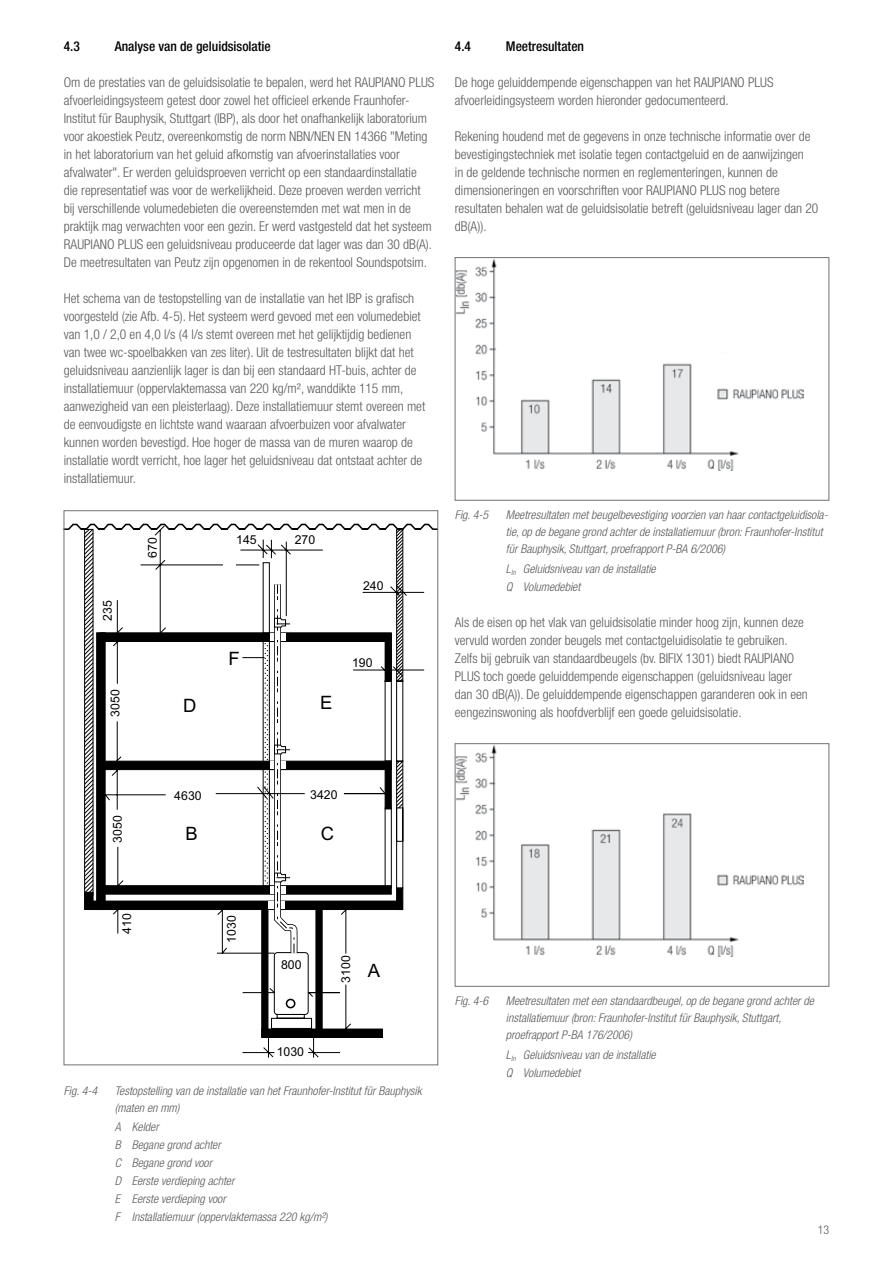
<style>
.page{position:relative;width:893px;height:1263px;background:#fff}
.page>*{position:absolute;margin:0;border:0;box-sizing:border-box;transform-origin:0 0}
.t1{font:18.45px "Arial";color:#000}
.t2{font:300 condensed 13.5px/18px "Helvetica Neue LT Std";color:#58595b}
.t3{font:500 condensed 13.5px "Helvetica Neue LT Std";color:#000}
.t4{font:12.3px "Arial";color:#000}
.t5{font:italic 300 condensed 12px/18px "Helvetica Neue LT Std";color:#58595b}
.t6{font:300 condensed 12px "Helvetica Neue LT Std";color:#58595b}
</style>
<div class="page">
<svg style="left:66px;top:524px;width:370px;height:387px"></svg>
<svg style="left:84px;top:528px;width:6px;height:7px"></svg>
<svg style="left:100px;top:525px;width:324px;height:533px"></svg>
<img style="left:457px;top:259px;width:347px;height:211px">
<div style="left:455px;top:257px;width:374px;height:243px;border:1px solid #717275"></div>
<img style="left:457px;top:745px;width:347px;height:211px">
<div style="left:455px;top:743px;width:374px;height:243px;border:1px solid #717275"></div>
<p class="t3" style="left:64px;top:38px;width:18px">4.3</p>
<p class="t3" style="left:115px;top:38px;width:158px">Analyse van de geluidsisolatie</p>
<p class="t2" style="left:64px;top:73px;width:372px">Om de prestaties van de geluidsisolatie te bepalen, werd het RAUPIANO PLUS afvoerleidingsysteem getest door zowel het officieel erkende Fraunhofer-Institut für Bauphysik, Stuttgart (IBP), als door het onafhankelijk laboratorium voor akoestiek Peutz, overeenkomstig de norm NBN/NEN EN 14366 "Meting in het laboratorium van het geluid afkomstig van afvoerinstallaties voor afvalwater". Er werden geluidsproeven verricht op een standaardinstallatie die representatief was voor de werkelijkheid. Deze proeven werden verricht bij verschillende volumedebieten die overeenstemden met wat men in de praktijk mag verwachten voor een gezin. Er werd vastgesteld dat het systeem RAUPIANO PLUS een geluidsniveau produceerde dat lager was dan 30 dB(A).<br>De meetresultaten van Peutz zijn opgenomen in de rekentool Soundspotsim.</p>
<p class="t2" style="left:64px;top:289px;width:363px">Het schema van de testopstelling van de installatie van het IBP is grafisch voorgesteld (zie Afb. 4-5). Het systeem werd gevoed met een volumedebiet van 1,0 / 2,0 en 4,0 l/s (4 l/s stemt overeen met het gelijktijdig bedienen van twee wc-spoelbakken van zes liter). Uit de testresultaten blijkt dat het geluidsniveau aanzienlijk lager is dan bij een standaard HT-buis, achter de installatiemuur (oppervlaktemassa van 220 kg/m², wanddikte 115 mm, aanwezigheid van een pleisterlaag). Deze installatiemuur stemt overeen met de eenvoudigste en lichtste wand waaraan afvoerbuizen voor afvalwater kunnen worden bevestigd. Hoe hoger de massa van de muren waarop de installatie wordt verricht, hoe lager het geluidsniveau dat ontstaat achter de installatiemuur.</p>
<p class="t4" style="left:99px;top:621px;width:22px;rotate:-90deg">235</p>
<p class="t4" style="left:107px;top:717px;width:29px;rotate:-90deg">3050</p>
<p class="t4" style="left:144px;top:558px;width:22px;rotate:-90deg">670</p>
<p class="t4" style="left:236px;top:532px;width:22px">145</p>
<h1 class="t1" style="left:183px;top:694px;width:15px">D</h1>
<h1 class="t1" style="left:229px;top:646px;width:13px">F</h1>
<p class="t4" style="left:295px;top:531px;width:22px">270</p>
<p class="t4" style="left:363px;top:578px;width:22px">240</p>
<h1 class="t1" style="left:320px;top:691px;width:14px">E</h1>
<p class="t4" style="left:352px;top:655px;width:22px">190</p>
<p class="t3" style="left:455px;top:38px;width:18px">4.4</p>
<p class="t3" style="left:506px;top:38px;width:80px">Meetresultaten</p>
<p class="t2" style="left:455px;top:73px;width:320px">De hoge geluiddempende eigenschappen van het RAUPIANO PLUS afvoerleidingsysteem worden hieronder gedocumenteerd.</p>
<p class="t2" style="left:455px;top:127px;width:365px">Rekening houdend met de gegevens in onze technische informatie over de bevestigingstechniek met isolatie tegen contactgeluid en de aanwijzingen<br>in de geldende technische normen en reglementeringen, kunnen de dimensioneringen en voorschriften voor RAUPIANO PLUS nog betere resultaten behalen wat de geluidsisolatie betreft (geluidsniveau lager dan 20 dB(A)).</p>
<p class="t5" style="left:455px;top:506px;width:35px">Fig. 4-5</p>
<p class="t5" style="left:506px;top:507px;width:323px;line-height:16.8px">Meetresultaten met beugelbevestiging voorzien van haar contactgeluidisola&shy;tie, op de begane grond achter de installatiemuur (bron: Fraunhofer-Institut für Bauphysik, Stuttgart, proefrapport P-BA 6/2006)</p>
<p class="t5" style="left:506px;top:560px;width:151px">L<sub>In</sub> Geluidsniveau van de installatie<br>Q Volumedebiet</p>
<p class="t2" style="left:455px;top:613px;width:354px">Als de eisen op het vlak van geluidsisolatie minder hoog zijn, kunnen deze vervuld worden zonder beugels met contactgeluidisolatie te gebruiken.<br>Zelfs bij gebruik van standaardbeugels (bv. BIFIX 1301) biedt RAUPIANO PLUS toch goede geluiddempende eigenschappen (geluidsniveau lager dan 30 dB(A)). De geluiddempende eigenschappen garanderen ook in een eengezinswoning als hoofdverblijf een goede geluidsisolatie.</p>
<p class="t4" style="left:109px;top:842px;width:29px;rotate:-90deg">3050</p>
<p class="t4" style="left:174px;top:787px;width:29px">4630</p>
<p class="t4" style="left:310px;top:787px;width:29px">3420</p>
<h1 class="t1" style="left:186px;top:821px;width:14px">B</h1>
<h1 class="t1" style="left:321px;top:821px;width:15px">C</h1>
<p class="t4" style="left:119px;top:934px;width:22px;rotate:-90deg">410</p>
<p class="t4" style="left:223px;top:943px;width:29px;rotate:-90deg">1030</p>
<p class="t4" style="left:281px;top:956px;width:22px">800</p>
<p class="t4" style="left:338px;top:983px;width:29px;rotate:-90deg">3100</p>
<h1 class="t1" style="left:368px;top:958px;width:14px">A</h1>
<p class="t4" style="left:277px;top:1044px;width:29px">1030</p>
<p class="t5" style="left:64px;top:1082px;width:35px">Fig. 4-4</p>
<p class="t5" style="left:115px;top:1083px;width:308px;line-height:16.8px">Testopstelling van de installatie van het Fraunhofer-Institut für Bauphysik (maten en mm)</p>
<p class="t5" style="left:115px;top:1118px;width:214px">A Kelder<br>B Begane grond achter<br>C Begane grond voor<br>D Eerste verdieping achter<br>E Eerste verdieping voor<br>F Installatiemuur (oppervlaktemassa 220 kg/m²)</p>
<p class="t5" style="left:455px;top:992px;width:35px">Fig. 4-6</p>
<p class="t5" style="left:506px;top:993px;width:309px;line-height:16.8px">Meetresultaten met een standaardbeugel, op de begane grond achter de installatiemuur (bron: Fraunhofer-Institut für Bauphysik, Stuttgart, proefrapport P-BA 176/2006)</p>
<p class="t5" style="left:506px;top:1046px;width:151px">L<sub>In</sub> Geluidsniveau van de installatie<br>Q Volumedebiet</p>
<p class="t6" style="left:818px;top:1222px;width:13px">13</p>
</div>
